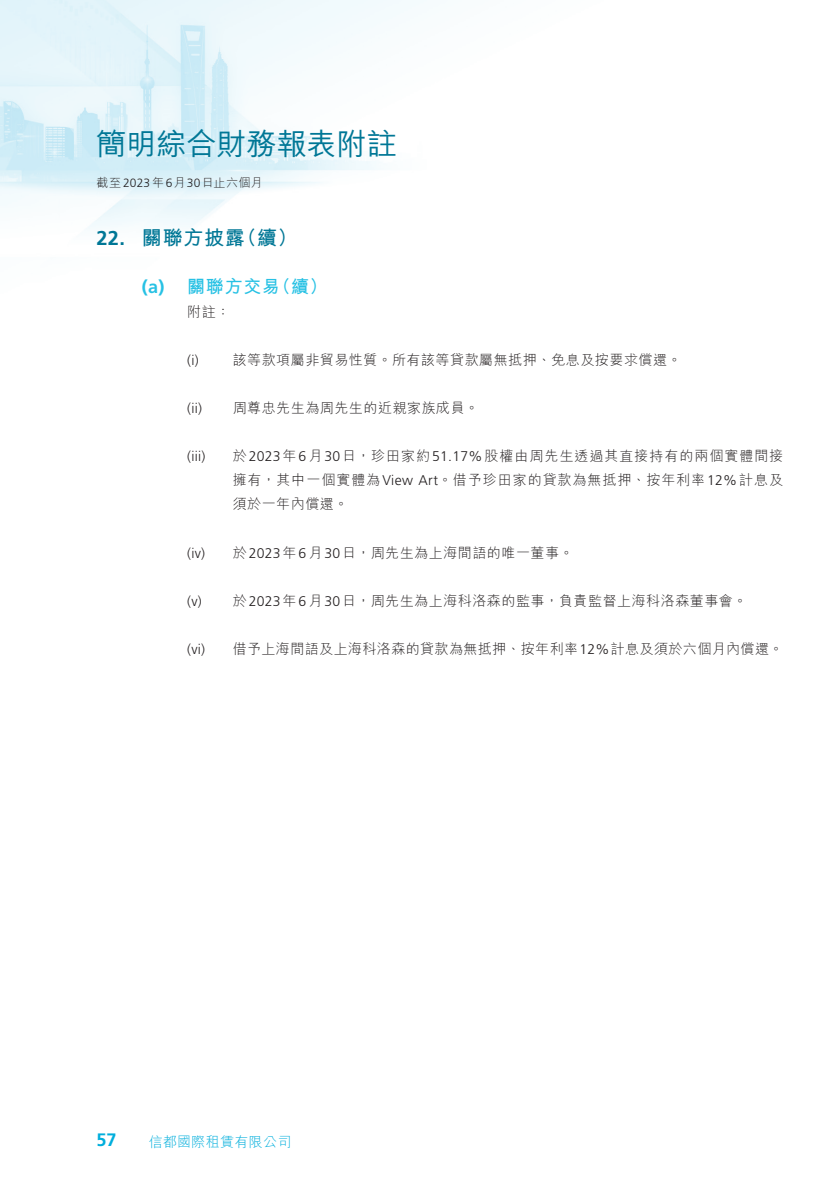
<style>
.page{position:relative;width:840px;height:1191px;background:#fff}
.page>*{position:absolute;margin:0;border:0;box-sizing:border-box;transform-origin:0 0}
.t1{font:500 30px "M Hei HK";letter-spacing:-.005em;color:#007796}
._01_H1{font:700 20px "M Hei HK";letter-spacing:.035em;color:#007796}
._02_H2{font:700 18px "M Hei HK";letter-spacing:.035em;color:#27c1e4}
.t2{font:700 18px "Frutiger LT Std";color:#00aedc}
._06_Notes{font:300 14px/24px "M Hei HK";letter-spacing:.035em;color:#231f20;text-align:justify}
.t3{font:300 14px "M Hei HK";letter-spacing:.02em;color:#00aedc}
._06_Notes-2{font:300 14px "Frutiger LT Std";color:#231f20}
.t4{font:300 12px "M Hei HK";letter-spacing:.025em;color:#231f20}
.s1{font-family:"Frutiger LT Std"}
</style>
<div class="page">
<img style="left:0;top:0;width:427px;height:229px">
<h1 class="t1" style="left:96px;top:122px;width:302px">簡明綜合財務報表附註</h1>
<p class="t4" style="left:96px;top:176px;width:168px">截至 <span class="s1">2023</span>年<span class="s1">6</span>月<span class="s1">30</span>日止六個月</p>
<p class="_01_H1" style="left:96px;top:223px;width:202px"><span class="s1">22.</span> 關聯方披露（續）</p>
<p class="_02_H2" style="left:142px;top:274px;width:187px"><span class="s1">(a)</span> 關聯方交易（續）</p>
<p class="_06_Notes" style="left:187px;top:300px;width:44px">附註：</p>
<p class="_06_Notes-2" style="left:187px;top:353px;width:13px">(i)</p>
<p class="_06_Notes" style="left:232px;top:348px;width:450px">該等款項屬非貿易性質。所有該等貸款屬無抵押、免息及按要求償還。</p>
<p class="_06_Notes" style="left:187px;top:396px;width:293px"><span class="s1">(ii)</span> 周尊忠先生為周先生的近親家族成員。</p>
<p class="_06_Notes-2" style="left:187px;top:449px;width:20px">(iii)</p>
<p class="_06_Notes" style="left:232px;top:444px;width:552px">於<span class="s1">2023</span>年<span class="s1">6</span>月<span class="s1">30</span>日，珍田家約<span class="s1">51.17%</span>股權由周先生透過其直接持有的兩個實體間接擁有，其中一個實體為<span class="s1">View Art</span>。借予珍田家的貸款為無抵押、按年利率<span class="s1">12%</span>計息及須於一年內償還。</p>
<p class="_06_Notes" style="left:187px;top:540px;width:387px"><span class="s1">(iv)</span> 於<span class="s1">2023</span>年<span class="s1">6</span>月<span class="s1">30</span>日，周先生為上海間語的唯一董事。</p>
<p class="_06_Notes" style="left:187px;top:588px;width:561px"><span class="s1">(v)</span> 於<span class="s1">2023</span>年<span class="s1">6</span>月<span class="s1">30</span>日，周先生為上海科洛森的監事，負責監督上海科洛森董事會。</p>
<p class="_06_Notes" style="left:187px;top:636px;width:597px"><span class="s1">(vi)</span> 借予上海間語及上海科洛森的貸款為無抵押、按年利率<span class="s1">12%</span>計息及須於六個月內償還。</p>
<p class="t2" style="left:96px;top:1129px;width:22px">57</p>
<p class="t3" style="left:149px;top:1134px;width:144px">信都國際租賃有限公司</p>
</div>
